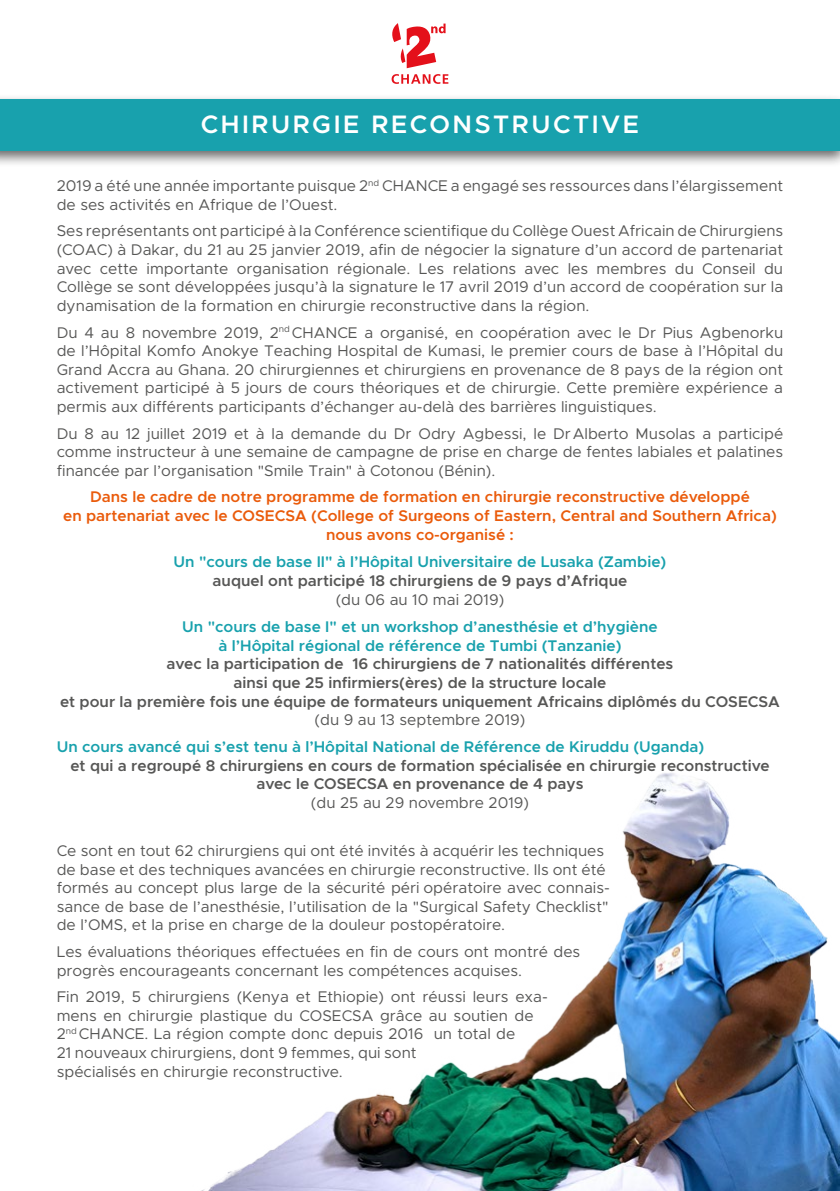
<style>
.page{position:relative;width:840px;height:1191px;background:#fff}
.page>*{position:absolute;margin:0;border:0;box-sizing:border-box;transform-origin:0 0}
.t1{font:600 25.4px "Metropolis";letter-spacing:.1em;color:#fff}
.texte_courant{font:15.6px/18.6px "Metropolis";color:#575756}
.titre_des_cours_bleu{font:600 15.6px/18.6px "Metropolis";color:#575756;text-align:center}
.titre_des_cours_bleu-2{font:600 15.6px/19px "Metropolis";color:#18a1ad;text-align:center}
.texte_courant-2{font:600 15.6px/18.8px "Metropolis";color:#ea5b0b;text-align:center}
.titre_des_cours_bleu-3{font:15.6px "Metropolis";color:#575756}
.s1{color:#575756}
.s2{font-weight:400;color:#575756}
.s3{font-weight:400}
</style>
<div class="page">
<svg style="left:391px;top:74px;width:57px;height:10px"></svg>
<svg style="left:392px;top:23px;width:53px;height:45px"></svg>
<div style="left:0;top:94px;width:839px;height:74px;background:#000;opacity:.6"></div>
<div style="left:0;top:100px;width:839px;height:51px;background:#18a1ad"></div>
<img style="left:201px;top:773px;width:638px;height:418px">
<p class="t1" style="left:201px;top:108px;width:439px">CHIRURGIE RECONSTRUCTIVE</p>
<p class="texte_courant" style="left:57px;top:177px;width:727px">2019 a été une année importante puisque 2<sup>nd</sup> CHANCE a engagé ses ressources dans l’élargissement de ses activités en Afrique de l’Ouest.</p>
<p class="texte_courant" style="left:57px;top:222px;width:727px;text-align:justify">Ses représentants ont participé à la Conférence scientifique du Collège Ouest Africain de Chirurgiens (COAC) à Dakar, du 21 au 25 janvier 2019, afin de négocier la signature d’un accord de partenariat avec cette importante organisation régionale. Les relations avec les membres du Conseil du Collège se sont développées jusqu’à la signature le 17 avril 2019 d’un accord de coopération sur la dynamisation de la formation en chirurgie reconstructive dans la région.</p>
<p class="texte_courant" style="left:57px;top:323px;width:727px;text-align:justify">Du 4 au 8 novembre 2019, 2<sup>nd</sup> CHANCE a organisé, en coopération avec le Dr Pius Agbenorku de l’Hôpital Komfo Anokye Teaching Hospital de Kumasi, le premier cours de base à l’Hôpital du Grand Accra au Ghana. 20 chirurgiennes et chirurgiens en provenance de 8 pays de la région ont activement participé à 5 jours de cours théoriques et de chirurgie. Cette première expérience a permis aux différents participants d’échanger au-delà des barrières linguistiques.</p>
<p class="texte_courant" style="left:57px;top:424px;width:727px;text-align:justify">Du 8 au 12 juillet 2019 et à la demande du Dr Odry Agbessi, le DrAlberto Musolas a participé comme instructeur à une semaine de campagne de prise en charge de fentes labiales et palatines financée par l’organisation "Smile Train" à Cotonou (Bénin).</p>
<p class="texte_courant-2" style="left:63px;top:487px;width:714px">Dans le cadre de notre programme de formation en chirurgie reconstructive développé<br>en partenariat avec le COSECSA (College of Surgeons of Eastern, Central and Southern Africa) nous avons co-organisé :</p>
<p class="titre_des_cours_bleu-2" style="left:173px;top:552px;width:494px">Un "cours de base II" à l’Hôpital Universitaire de Lusaka (Zambie) <span class="s1">auquel ont participé 18 chirurgiens de 9 pays d’Afrique<br></span><span class="s2">(du 06 au 10 mai 2019)</span></p>
<p class="titre_des_cours_bleu-2" style="left:182px;top:617px;width:476px">Un "cours de base I" et un workshop d’anesthésie et d’hygiène à l’Hôpital régional de référence de Tumbi (Tanzanie)</p>
<p class="titre_des_cours_bleu" style="left:60px;top:654px;width:721px">avec la participation de 16 chirurgiens de 7 nationalités différentes<br>ainsi que 25 infirmiers(ères) de la structure locale<br>et pour la première fois une équipe de formateurs uniquement Africains diplômés du COSECSA <span class="s3">(du 9 au 13 septembre 2019)</span></p>
<p class="titre_des_cours_bleu-2" style="left:57px;top:737px;width:648px">Un cours avancé qui s’est tenu à l’Hôpital National de Référence de Kiruddu (Uganda)</p>
<p class="titre_des_cours_bleu" style="left:70px;top:756px;width:700px">et qui a regroupé 8 chirurgiens en cours de formation spécialisée en chirurgie reconstructive</p>
<p class="titre_des_cours_bleu" style="left:256px;top:774px;width:328px">avec le COSECSA en provenance de 4 pays</p>
<p class="titre_des_cours_bleu-3" style="left:311px;top:793px;width:219px">(du 25 au 29 novembre 2019)</p>
<p class="texte_courant" style="left:57px;top:841px;width:554px">Ce sont en tout 62 chirurgiens qui ont été invités à acquérir les techniques de base et des techniques avancées en chirurgie reconstructive. Ils ont été formés au concept plus large de la sécurité péri opératoire avec connais&shy;sance de base de l’anesthésie, l’utilisation de la "Surgical Safety Checklist" de l’OMS, et la prise en charge de la douleur postopératoire.</p>
<p class="texte_courant" style="left:57px;top:942px;width:524px">Les évaluations théoriques effectuées en fin de cours ont montré des progrès encourageants concernant les compétences acquises.</p>
<p class="texte_courant" style="left:57px;top:987px;width:492px">Fin 2019, 5 chirurgiens (Kenya et Ethiopie) ont réussi leurs exa&shy;mens en chirurgie plastique du COSECSA grâce au soutien de 2<sup>nd</sup> CHANCE. La région compte donc depuis 2016 un total de<br>21 nouveaux chirurgiens, dont 9 femmes, qui sont<br>spécialisés en chirurgie reconstructive.</p>
</div>
